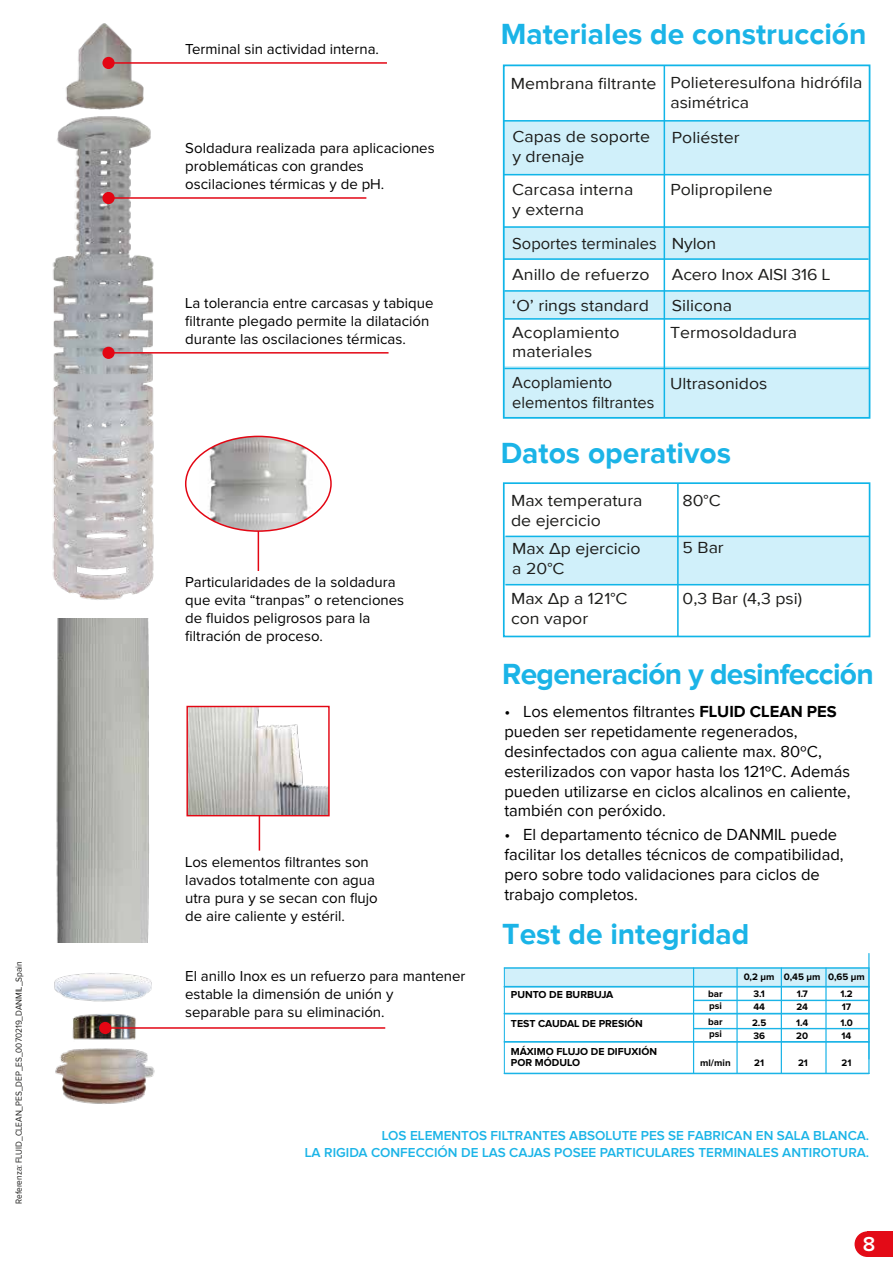
<style>
.page{position:relative;width:893px;height:1263px;background:#fff}
.page>*{position:absolute;margin:0;border:0;box-sizing:border-box;transform-origin:0 0}
.t1{font:700 30px "Proxima Nova";color:#1bb4e7}
.t2{font:700 30px "Proxima Nova";letter-spacing:-.025em;color:#1bb4e7}
.t3{font:600 21px "Proxima Nova";color:#fff}
.t4{font:16.5px/19.8px "Proxima Nova";color:#000}
.t5{font:16.5px/19.8px "Proxima Nova";color:#1d1d1b;scale:1.07 1}
.t6{font:16.5px/31.2px "Proxima Nova";color:#1d1d1b}
.t7{font:15px/18px "Proxima Nova";color:#000}
.t8{font:600 13.5px/16.5px "Proxima Nova";color:#1bb4e7;text-align:right}
.t9{font:700 10.5px/10.5px "Proxima Nova";color:#000}
.t10{font:700 9.75px/13.5px "Proxima Nova";color:#000}
.t11{font:9px "Proxima Nova";color:#1d1d1b;scale:.92 1}
.s1{font-weight:700}
</style>
<div class="page">
<hr style="left:868px;top:953px;width:1px;height:106px;background:#1bb4e7">
<div style="left:504px;top:121px;width:365px;height:54px;background:#d0f0fa"></div>
<div style="left:504px;top:536px;width:365px;height:49px;background:#d0f0fa"></div>
<div style="left:504px;top:367px;width:365px;height:51px;background:#d0f0fa"></div>
<div style="left:504px;top:227px;width:364px;height:32px;background:#d0f0fa"></div>
<div style="left:504px;top:291px;width:365px;height:28px;background:#d0f0fa"></div>
<div style="left:503px;top:64px;width:367px;height:355px;border:2px solid #10b5e8"></div>
<hr style="left:504px;top:120px;width:365px;height:2px;background:#10b5e8">
<hr style="left:504px;top:174px;width:365px;height:1px;background:#10b5e8">
<hr style="left:504px;top:226px;width:365px;height:2px;background:#10b5e8">
<hr style="left:504px;top:258px;width:364px;height:2px;background:#10b5e8">
<hr style="left:504px;top:290px;width:365px;height:2px;background:#10b5e8">
<hr style="left:504px;top:318px;width:365px;height:2px;background:#10b5e8">
<hr style="left:504px;top:368px;width:365px;height:1px;background:#10b5e8">
<hr style="left:664px;top:65px;width:1px;height:353px;background:#10b5e8">
<div style="left:503px;top:482px;width:367px;height:155px;border:2px solid #10b5e8"></div>
<hr style="left:505px;top:536px;width:364px;height:1px;background:#10b5e8">
<hr style="left:505px;top:584px;width:364px;height:1px;background:#10b5e8">
<hr style="left:677px;top:483px;width:2px;height:153px;background:#10b5e8">
<img style="left:52px;top:23px;width:145px;height:596px">
<div style="left:102px;top:192px;width:13px;height:12px;background:#e30613;border-radius:50%"></div>
<hr style="left:109px;top:197px;width:257px;height:2px;background:#e30613">
<div style="left:102px;top:347px;width:13px;height:12px;background:#e30613;border-radius:50%"></div>
<hr style="left:109px;top:352px;width:280px;height:2px;background:#e30613">
<div style="left:102px;top:57px;width:13px;height:12px;background:#e30613;border-radius:50%"></div>
<hr style="left:109px;top:62px;width:278px;height:2px;background:#e30613">
<img style="left:200px;top:436px;width:129px;height:95px">
<svg style="left:252px;top:477px;width:12px;height:12px"></svg>
<hr style="left:258px;top:483px;width:1px;height:88px;background:#e30613">
<hr style="left:259px;top:763px;width:1px;height:88px;background:#e30613">
<div style="left:185px;top:436px;width:147px;height:96px;border:2px solid #e30613;border-radius:50%"></div>
<img style="left:188px;top:708px;width:140px;height:106px">
<div style="left:186px;top:706px;width:144px;height:110px;border:1px solid #e30613"></div>
<hr style="left:504px;top:967px;width:365px;height:2px;background:#1bb4e7">
<hr style="left:504px;top:1073px;width:365px;height:1px;background:#1bb4e7">
<div style="left:504px;top:968px;width:365px;height:19px;background:linear-gradient(to right,#d2f0fa,#d1f0fa)"></div>
<hr style="left:504px;top:968px;width:1px;height:105px;background:#1bb4e7">
<hr style="left:736px;top:968px;width:2px;height:105px;background:#1bb4e7">
<hr style="left:693px;top:968px;width:1px;height:105px;background:#1bb4e7">
<hr style="left:781px;top:968px;width:1px;height:105px;background:#1bb4e7">
<hr style="left:868px;top:968px;width:1px;height:105px;background:#1bb4e7">
<hr style="left:825px;top:968px;width:2px;height:105px;background:#1bb4e7">
<hr style="left:504px;top:1013px;width:365px;height:1px;background:#1bb4e7">
<hr style="left:694px;top:1000px;width:175px;height:1px;background:#1bb4e7">
<hr style="left:504px;top:1041px;width:365px;height:2px;background:#1bb4e7">
<hr style="left:694px;top:1028px;width:175px;height:1px;background:#1bb4e7">
<hr style="left:504px;top:986px;width:365px;height:1px;background:#1bb4e7">
<img style="left:56px;top:619px;width:93px;height:324px">
<img style="left:54px;top:973px;width:98px;height:29px">
<img style="left:55px;top:1013px;width:100px;height:91px">
<div style="left:99px;top:1022px;width:12px;height:12px;background:#e30613;border-radius:50%"></div>
<hr style="left:105px;top:1027px;width:280px;height:2px;background:#e30613">
<div style="left:867px;top:1231px;width:26px;height:26px;background:#e30b17"></div>
<div style="left:854px;top:1231px;width:26px;height:26px;background:#e30b17;border-radius:50%"></div>
<p class="t11" style="left:14px;top:1204px;width:265px;rotate:-90deg">Referenza: FLUID_CLEAN_PES_DEP_ES_0070219_DANMIL_Spain</p>
<p class="t7" style="left:185px;top:41px;width:195px">Terminal sin actividad interna.</p>
<p class="t7" style="left:185px;top:139px;width:251px">Soldadura realizada para aplicaciones problemáticas con grandes oscilaciones térmicas y de pH.</p>
<p class="t7" style="left:185px;top:294px;width:250px">La tolerancia entre carcasas y tabique filtrante plegado permite la dilatación durante las oscilaciones térmicas.</p>
<p class="t7" style="left:185px;top:573px;width:220px">Particularidades de la soldadura que evita “tranpas” o retenciones de fluidos peligrosos para la filtración de proceso.</p>
<p class="t7" style="left:185px;top:853px;width:194px">Los elementos filtrantes son lavados totalmente con agua utra pura y se secan con flujo de aire caliente y estéril.</p>
<p class="t7" style="left:185px;top:968px;width:282px">El anillo Inox es un refuerzo para mantener estable la dimensión de unión y<br>separable para su eliminación.</p>
<h1 class="t1" style="left:501px;top:17px;width:367px">Materiales de construcción</h1>
<p class="t5" style="left:670px;top:73px;width:181px;text-indent:-160px">Membrana filtrante Polieteresulfona hidrófila asimétrica</p>
<p class="t5" style="left:512px;top:127px;width:130px">Capas de soporte y drenaje</p>
<p class="t5" style="left:672px;top:128px;width:65px">Poliéster</p>
<p class="t5" style="left:512px;top:180px;width:115px">Carcasa interna y externa</p>
<p class="t5" style="left:670px;top:180px;width:97px">Polipropilene</p>
<p class="t6" style="left:512px;top:228px;width:205px">Soportes terminales Nylon<br>Anillo de refuerzo</p>
<p class="t5" style="left:672px;top:265px;width:150px">Acero Inox AISI 316 L</p>
<p class="t5" style="left:512px;top:295px;width:129px">‘O’ rings standard</p>
<p class="t5" style="left:672px;top:295px;width:58px">Silicona</p>
<p class="t5" style="left:512px;top:322px;width:102px">Acoplamiento materiales</p>
<p class="t5" style="left:670px;top:323px;width:120px">Termosoldadura</p>
<p class="t6" style="left:512px;top:373px;width:144px;line-height:19.8px">Acoplamiento elementos filtrantes</p>
<p class="t5" style="left:670px;top:373px;width:92px">Ultrasonidos</p>
<h1 class="t1" style="left:501px;top:436px;width:232px">Datos operativos</h1>
<p class="t5" style="left:682px;top:491px;width:37px">80°C</p>
<p class="t5" style="left:512px;top:539px;width:121px">Max ∆p ejercicio a 20°C</p>
<p class="t5" style="left:682px;top:538px;width:40px">5 Bar</p>
<p class="t5" style="left:682px;top:589px;width:113px">0,3 Bar (4,3 psi)</p>
<p class="t5" style="left:511px;top:491px;width:124px">Max temperatura de ejercicio</p>
<p class="t5" style="left:511px;top:589px;width:110px">Max ∆p a 121°C con vapor</p>
<h1 class="t2" style="left:502px;top:657px;width:373px">Regeneración y desinfección</h1>
<p class="t4" style="left:504px;top:702px;width:348px">• Los elementos filtrantes <span class="s1">FLUID CLEAN PES </span>pueden ser repetidamente regenerados, desinfectados con agua caliente max. 80ºC, esterilizados con vapor hasta los 121ºC. Además pueden utilizarse en ciclos alcalinos en caliente, también con peróxido.</p>
<p class="t4" style="left:504px;top:825px;width:341px">• El departamento técnico de DANMIL puede facilitar los detalles técnicos de compatibilidad, pero sobre todo validaciones para ciclos de trabajo completos.</p>
<h1 class="t1" style="left:502px;top:917px;width:249px">Test de integridad</h1>
<p class="t9" style="left:511px;top:990px;width:104px">PUNTO DE BURBUJA</p>
<p class="t9" style="left:511px;top:1018px;width:134px">TEST CAUDAL DE PRESIÓN</p>
<p class="t9" style="left:511px;top:1047px;width:148px">MÁXIMO FLUJO DE DIFUXIÓN<br>POR MÓDULO</p>
<p class="t10" style="left:744px;top:970px;width:122px">0,2 µm 0,45 µm 0,65 µm</p>
<p class="t10" style="left:708px;top:988px;width:16px;line-height:12.3px">bar psi</p>
<p class="t10" style="left:753px;top:987px;width:13px">3.1<br>44</p>
<p class="t10" style="left:796px;top:987px;width:13px">1.7<br>24</p>
<p class="t10" style="left:840px;top:987px;width:14px">1.2<br>17</p>
<p class="t10" style="left:752px;top:1016px;width:16px">2.5<br>36</p>
<p class="t10" style="left:796px;top:1016px;width:14px">1.4<br>20</p>
<p class="t10" style="left:840px;top:1016px;width:14px">1.0<br>14</p>
<p class="t10" style="left:708px;top:1015px;width:16px">bar</p>
<p class="t10" style="left:709px;top:1028px;width:14px">psi</p>
<p class="t10" style="left:700px;top:1056px;width:32px">ml/min</p>
<p class="t10" style="left:754px;top:1056px;width:11px">21</p>
<p class="t10" style="left:798px;top:1056px;width:11px">21</p>
<p class="t10" style="left:842px;top:1056px;width:11px">21</p>
<p class="t8" style="left:305px;top:1128px;width:566px">LOS ELEMENTOS FILTRANTES ABSOLUTE PES SE FABRICAN EN SALA BLANCA.<br>LA RIGIDA CONFECCIÓN DE LAS CAJAS POSEE PARTICULARES TERMINALES ANTIROTURA.</p>
<h2 class="t3" style="left:863px;top:1234px;width:14px">8</h2>
</div>
